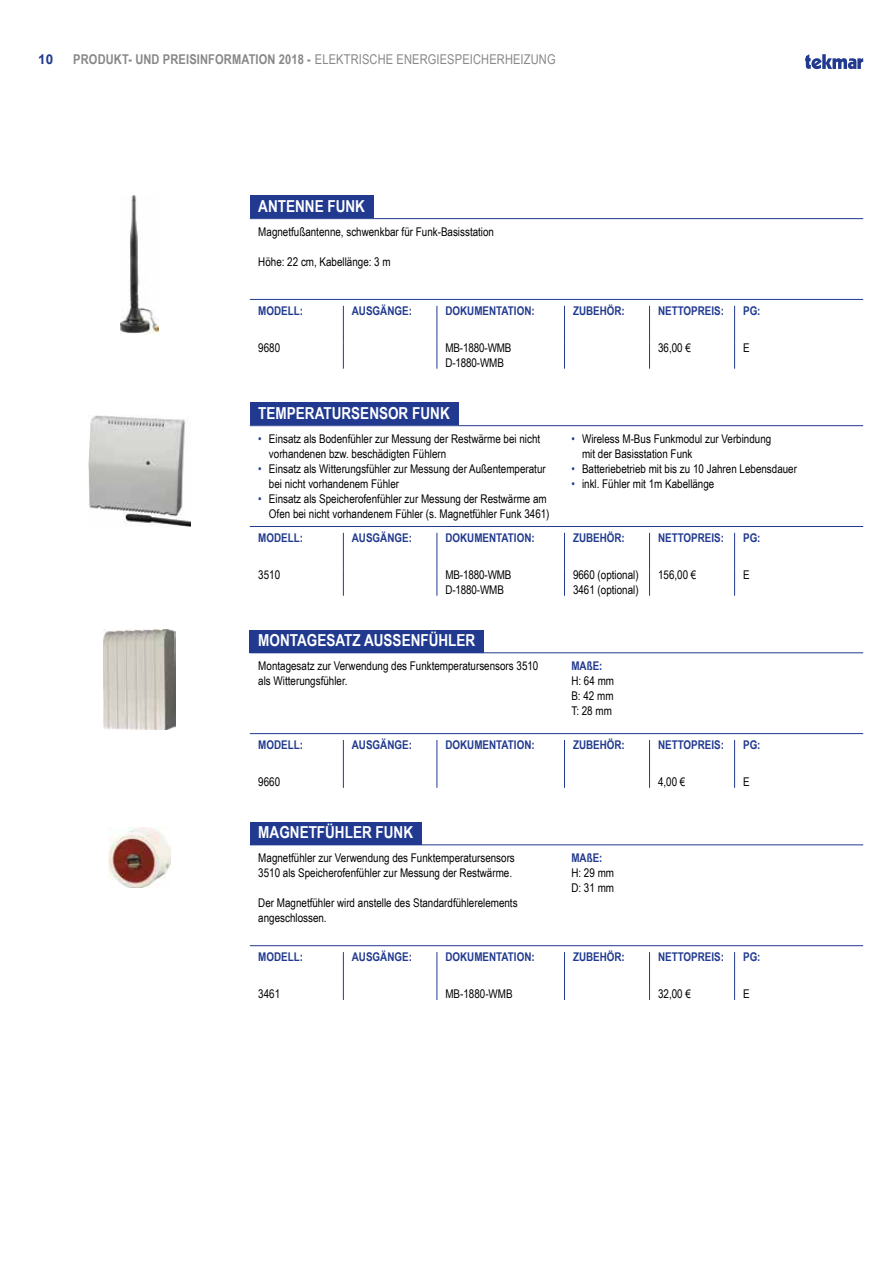
<style>
.page{position:relative;width:893px;height:1263px;background:#fff}
.page>*{position:absolute;margin:0;border:0;box-sizing:border-box;transform-origin:0 0}
.t1{font:700 16.5px "Arial Narrow";color:#fff}
.t2{font:13.5px "Arial Narrow";letter-spacing:.01em;color:#878787}
.t3{font:700 13.5px "Arial";color:#213a8f}
.t4{font:12px/15px "Arial Narrow";color:#000}
.t5{font:700 12px "Arial Narrow";color:#213a8f}
.s1{font-weight:700}
.s2{color:#213a8f}
</style>
<div class="page">
<svg style="left:805px;top:54px;width:58px;height:15px"></svg>
<img style="left:121px;top:196px;width:37px;height:137px">
<img style="left:89px;top:416px;width:101px;height:111px">
<img style="left:104px;top:630px;width:71px;height:99px">
<img style="left:108px;top:827px;width:63px;height:60px">
<hr style="left:250px;top:844px;width:613px;height:1px;background:#213a8f">
<hr style="left:250px;top:945px;width:613px;height:1px;background:#213a8f">
<hr style="left:343px;top:952px;width:1px;height:37px;background:#213a8f">
<hr style="left:437px;top:952px;width:1px;height:37px;background:#213a8f">
<hr style="left:564px;top:952px;width:1px;height:37px;background:#213a8f">
<hr style="left:649px;top:952px;width:1px;height:37px;background:#213a8f">
<hr style="left:734px;top:952px;width:1px;height:37px;background:#213a8f">
<div style="left:250px;top:822px;width:172px;height:22px;background:#213a8f"></div>
<hr style="left:250px;top:652px;width:613px;height:1px;background:#213a8f">
<hr style="left:250px;top:733px;width:613px;height:1px;background:#213a8f">
<hr style="left:343px;top:740px;width:1px;height:37px;background:#213a8f">
<hr style="left:437px;top:740px;width:1px;height:37px;background:#213a8f">
<hr style="left:564px;top:740px;width:1px;height:37px;background:#213a8f">
<hr style="left:649px;top:740px;width:1px;height:37px;background:#213a8f">
<hr style="left:734px;top:740px;width:1px;height:37px;background:#213a8f">
<div style="left:250px;top:630px;width:234px;height:22px;background:#213a8f"></div>
<hr style="left:250px;top:425px;width:613px;height:1px;background:#213a8f">
<hr style="left:250px;top:526px;width:613px;height:1px;background:#213a8f">
<hr style="left:343px;top:533px;width:1px;height:37px;background:#213a8f">
<hr style="left:437px;top:533px;width:1px;height:37px;background:#213a8f">
<hr style="left:564px;top:533px;width:1px;height:37px;background:#213a8f">
<hr style="left:649px;top:533px;width:1px;height:37px;background:#213a8f">
<svg style="left:343px;top:570px;width:1px;height:26px"></svg>
<svg style="left:437px;top:570px;width:1px;height:26px"></svg>
<svg style="left:564px;top:570px;width:1px;height:26px"></svg>
<svg style="left:649px;top:570px;width:1px;height:26px"></svg>
<hr style="left:734px;top:533px;width:1px;height:37px;background:#213a8f">
<svg style="left:734px;top:570px;width:1px;height:26px"></svg>
<div style="left:250px;top:403px;width:208px;height:22px;background:#213a8f"></div>
<hr style="left:250px;top:218px;width:613px;height:1px;background:#213a8f">
<hr style="left:250px;top:299px;width:613px;height:1px;background:#213a8f">
<hr style="left:343px;top:306px;width:1px;height:37px;background:#213a8f">
<hr style="left:437px;top:306px;width:1px;height:37px;background:#213a8f">
<hr style="left:564px;top:306px;width:1px;height:37px;background:#213a8f">
<hr style="left:649px;top:306px;width:1px;height:37px;background:#213a8f">
<svg style="left:343px;top:343px;width:1px;height:26px"></svg>
<svg style="left:437px;top:343px;width:1px;height:26px"></svg>
<svg style="left:564px;top:343px;width:1px;height:26px"></svg>
<svg style="left:649px;top:343px;width:1px;height:26px"></svg>
<hr style="left:734px;top:306px;width:1px;height:37px;background:#213a8f">
<svg style="left:734px;top:343px;width:1px;height:26px"></svg>
<div style="left:250px;top:196px;width:124px;height:22px;background:#213a8f"></div>
<p class="t3" style="left:38px;top:50px;width:17px">10</p>
<p class="t2" style="left:73px;top:49px;width:484px"><span class="s1">PRODUKT- UND PREISINFORMATION 2018 -</span> ELEKTRISCHE ENERGIESPEICHERHEIZUNG</p>
<h1 class="t1" style="left:258px;top:194px;width:108px">ANTENNE FUNK</h1>
<p class="t4" style="left:258px;top:224px;width:237px">Magnetfußantenne, schwenkbar für Funk-Basisstation</p>
<p class="t4" style="left:258px;top:254px;width:134px">Höhe: 22 cm, Kabellänge: 3 m</p>
<p class="t5" style="left:258px;top:301px;width:46px">MODELL:</p>
<p class="t5" style="left:352px;top:301px;width:62px">AUSGÄNGE:</p>
<p class="t5" style="left:445px;top:301px;width:91px">DOKUMENTATION:</p>
<p class="t5" style="left:573px;top:301px;width:53px">ZUBEHÖR:</p>
<p class="t5" style="left:658px;top:301px;width:67px">NETTOPREIS:</p>
<p class="t5" style="left:743px;top:301px;width:19px">PG:</p>
<p class="t4" style="left:258px;top:339px;width:23px">9680</p>
<p class="t4" style="left:445px;top:339px;width:68px">MB-1880-WMB<br>D-1880-WMB</p>
<p class="t4" style="left:658px;top:339px;width:34px">36,00 €</p>
<p class="t4" style="left:743px;top:339px;width:8px">E</p>
<h1 class="t1" style="left:258px;top:401px;width:193px">TEMPERATURSENSOR FUNK</h1>
<p class="t4" style="left:269px;top:431px;width:273px;text-indent:-11px"><span class="s2">•</span> Einsatz als Bodenfühler zur Messung der Restwärme bei nicht vorhandenen bzw. beschädigten Fühlern</p>
<p class="t4" style="left:269px;top:461px;width:278px;text-indent:-11px"><span class="s2">•</span> Einsatz als Witterungsfühler zur Messung der Außentemperatur bei nicht vorhandenem Fühler</p>
<p class="t4" style="left:258px;top:491px;width:293px;text-align:right"><span class="s2">•</span> Einsatz als Speicherofenfühler zur Messung der Restwärme am<br>Ofen bei nicht vorhandenem Fühler (s. Magnetfühler Funk 3461)</p>
<p class="t4" style="left:582px;top:431px;width:191px;text-indent:-11px"><span class="s2">•</span> Wireless M-Bus Funkmodul zur Verbindung mit der Basisstation Funk</p>
<p class="t4" style="left:571px;top:461px;width:227px"><span class="s2">•</span> Batteriebetrieb mit bis zu 10 Jahren Lebensdauer</p>
<p class="t4" style="left:571px;top:476px;width:144px"><span class="s2">•</span> inkl. Fühler mit 1m Kabellänge</p>
<p class="t5" style="left:258px;top:528px;width:46px">MODELL:</p>
<p class="t5" style="left:352px;top:528px;width:62px">AUSGÄNGE:</p>
<p class="t5" style="left:445px;top:528px;width:91px">DOKUMENTATION:</p>
<p class="t5" style="left:573px;top:528px;width:53px">ZUBEHÖR:</p>
<p class="t5" style="left:658px;top:528px;width:67px">NETTOPREIS:</p>
<p class="t5" style="left:743px;top:528px;width:19px">PG:</p>
<p class="t4" style="left:258px;top:566px;width:23px">3510</p>
<p class="t4" style="left:445px;top:566px;width:68px">MB-1880-WMB<br>D-1880-WMB</p>
<p class="t4" style="left:573px;top:566px;width:67px">9660 (optional)<br>3461 (optional)</p>
<p class="t4" style="left:658px;top:566px;width:40px">156,00 €</p>
<p class="t4" style="left:743px;top:566px;width:8px">E</p>
<h1 class="t1" style="left:258px;top:628px;width:218px">MONTAGESATZ AUSSENFÜHLER</h1>
<p class="t4" style="left:258px;top:658px;width:282px">Montagesatz zur Verwendung des Funktemperatursensors 3510 als Witterungsfühler.</p>
<p class="t5" style="left:571px;top:657px;width:33px">MAßE:</p>
<p class="t4" style="left:571px;top:673px;width:44px;text-align:justify">H: 64 mm B: 42 mm T: 28 mm</p>
<p class="t5" style="left:258px;top:735px;width:46px">MODELL:</p>
<p class="t5" style="left:352px;top:735px;width:62px">AUSGÄNGE:</p>
<p class="t5" style="left:445px;top:735px;width:91px">DOKUMENTATION:</p>
<p class="t5" style="left:573px;top:735px;width:53px">ZUBEHÖR:</p>
<p class="t5" style="left:658px;top:735px;width:67px">NETTOPREIS:</p>
<p class="t5" style="left:743px;top:735px;width:19px">PG:</p>
<p class="t4" style="left:258px;top:773px;width:23px">9660</p>
<p class="t4" style="left:658px;top:773px;width:29px">4,00 €</p>
<p class="t4" style="left:743px;top:773px;width:8px">E</p>
<h1 class="t1" style="left:258px;top:820px;width:156px">MAGNETFÜHLER FUNK</h1>
<p class="t4" style="left:258px;top:850px;width:258px">Magnetfühler zur Verwendung des Funktemperatursensors<br>3510 als Speicherofenfühler zur Messung der Restwärme.</p>
<p class="t4" style="left:258px;top:895px;width:261px">Der Magnetfühler wird anstelle des Standardfühlerelements angeschlossen.</p>
<p class="t5" style="left:571px;top:849px;width:33px">MAßE:</p>
<p class="t4" style="left:571px;top:865px;width:44px">H: 29 mm<br>D: 31 mm</p>
<p class="t5" style="left:258px;top:947px;width:46px">MODELL:</p>
<p class="t5" style="left:352px;top:947px;width:62px">AUSGÄNGE:</p>
<p class="t5" style="left:445px;top:947px;width:91px">DOKUMENTATION:</p>
<p class="t5" style="left:573px;top:947px;width:53px">ZUBEHÖR:</p>
<p class="t5" style="left:658px;top:947px;width:67px">NETTOPREIS:</p>
<p class="t5" style="left:743px;top:948px;width:19px">PG:</p>
<p class="t4" style="left:258px;top:985px;width:23px">3461</p>
<p class="t4" style="left:445px;top:985px;width:69px">MB-1880-WMB</p>
<p class="t4" style="left:658px;top:985px;width:34px">32,00 €</p>
<p class="t4" style="left:743px;top:985px;width:8px">E</p>
</div>
